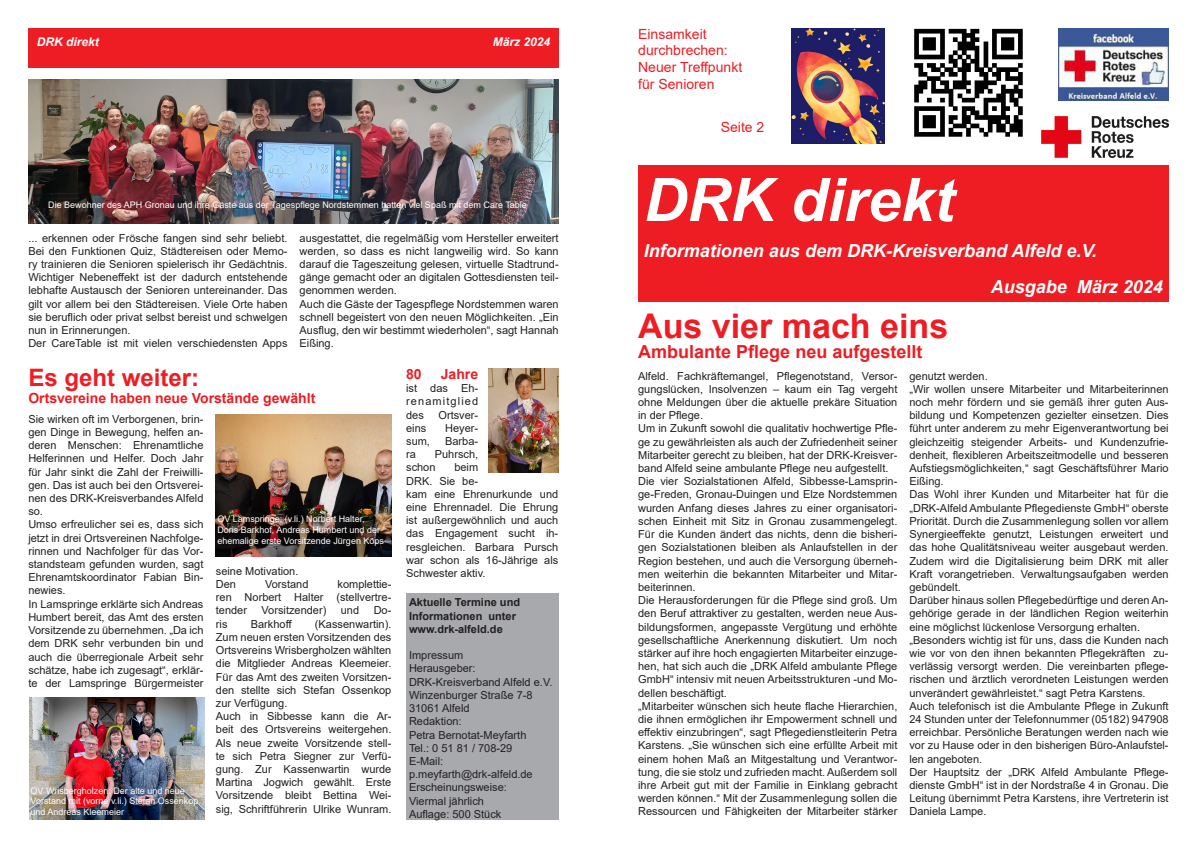
<style>
.page{position:relative;width:1197px;height:848px;background:#fff}
.page>*{position:absolute;margin:0;border:0;box-sizing:border-box;transform-origin:0 0}
.t1{font:italic 700 60px "Arial";color:#fff}
.t2{font:700 34px "Arial";color:#ee1d23}
.t3{font:700 24px "Arial";color:#ee1d23}
.t4{font:italic 700 18px/36px "Arial";color:#fff}
.t5{font:700 18px "Arial";color:#ee1d23}
.t6{font:14px/16.8px "Arial";color:#ee1d23}
.t7{font:700 14px "Arial";color:#ee1d23}
.t8{font:italic 700 12px "Arial";color:#fff}
.t9{font:11px/13.2px "Arial";color:#231f20;text-align:justify}
.t10{font:700 11px "Arial";color:#231f20}
.t11{font:9px/10.8px "Arial";color:#fff}
</style>
<div class="page">
<img style="left:29px;top:697px;width:176px;height:122px">
<img style="left:914px;top:28px;width:109px;height:109px">
<img style="left:791px;top:28px;width:93px;height:116px">
<img style="left:28px;top:79px;width:530px;height:144px">
<img style="left:1058px;top:28px;width:110px;height:73px">
<img style="left:215px;top:415px;width:176px;height:141px">
<img style="left:489px;top:369px;width:69px;height:103px">
<div style="left:28px;top:28px;width:530px;height:40px;background:#ee1d23"></div>
<div style="left:638px;top:166px;width:530px;height:136px;background:#ee1d23"></div>
<img style="left:1041px;top:117px;width:127px;height:40px">
<div style="left:406px;top:592px;width:152px;height:227px;background:#a8a9ad"></div>
<p class="t8" style="left:37px;top:33px;width:64px">DRK direkt</p>
<p class="t8" style="left:493px;top:33px;width:59px">März 2024</p>
<p class="t11" style="left:48px;top:199px;width:480px">Die Bewohner des APH Gronau und ihre Gäste aus der Tagespflege Nordstemmen hatten viel Spaß mit dem Care Table</p>
<p class="t9" style="left:28px;top:231px;width:261px">... erkennen oder Frösche fangen sind sehr beliebt.<br>Bei den Funktionen Quiz, Städtereisen oder Memo&shy;ry trainieren die Senioren spielerisch ihr Gedächtnis.<br>Wichtiger Nebeneffekt ist der dadurch entstehende lebhafte Austausch der Senioren untereinander. Das gilt vor allem bei den Städtereisen. Viele Orte haben sie beruflich oder privat selbst bereist und schwelgen nun in Erinnerungen.</p>
<p class="t9" style="left:28px;top:337px;width:261px">Der CareTable ist mit vielen verschiedensten Apps</p>
<p class="t9" style="left:299px;top:231px;width:260px">ausgestattet, die regelmäßig vom Hersteller erweitert werden, so dass es nicht langweilig wird. So kann darauf die Tageszeitung gelesen, virtuelle Stadtrund&shy;gänge gemacht oder an digitalen Gottesdiensten teil&shy;genommen werden.</p>
<p class="t9" style="left:299px;top:297px;width:260px">Auch die Gäste der Tagespflege Nordstemmen waren schnell begeistert von den neuen Möglichkeiten. „Ein Ausflug, den wir bestimmt wiederholen“, sagt Hannah Eißing.</p>
<p class="t3" style="left:28px;top:361px;width:172px">Es geht weiter:</p>
<p class="t7" style="left:28px;top:388px;width:288px">Ortsvereine haben neue Vorstände gewählt</p>
<p class="t9" style="left:28px;top:412px;width:176px">Sie wirken oft im Verborgenen, brin&shy;gen Dinge in Bewegung, helfen an&shy;deren Menschen: Ehrenamtliche Helferinnen und Helfer. Doch Jahr für Jahr sinkt die Zahl der Freiwilli&shy;gen. Das ist auch bei den Ortsverei&shy;nen des DRK-Kreisverbandes Alfeld so.</p>
<p class="t9" style="left:28px;top:518px;width:176px">Umso erfreulicher sei es, dass sich jetzt in drei Ortsvereinen Nachfolge&shy;rinnen und Nachfolger für das Vor&shy;standsteam gefunden wurden, sagt Ehrenamtskoordinator Fabian Bin&shy;newies.</p>
<p class="t9" style="left:28px;top:597px;width:176px">In Lamspringe erklärte sich Andreas Humbert bereit, das Amt des ersten Vorsitzende zu übernehmen. „Da ich dem DRK sehr verbunden bin und auch die überregionale Arbeit sehr schätze, habe ich zugesagt“, erklär&shy;te der Lamspringe Bürgermeister</p>
<p class="t11" style="left:217px;top:513px;width:168px">OV Lamspringe: (v.li.) Norbert Halter,<br>Doris Barkhof, Andreas Humbert und der ehemalige erste Vorsitzende Jürgen Köps</p>
<p class="t9" style="left:216px;top:564px;width:84px">seine Motivation.</p>
<p class="t9" style="left:216px;top:577px;width:22px">Den</p>
<p class="t9" style="left:265px;top:577px;width:45px">Vorstand</p>
<p class="t9" style="left:216px;top:577px;width:177px;text-indent:122px">komplettie&shy;ren Norbert Halter (stellvertre&shy;tender</p>
<p class="t9" style="left:261px;top:604px;width:66px">Vorsitzender)</p>
<p class="t9" style="left:341px;top:604px;width:20px">und</p>
<p class="t9" style="left:373px;top:604px;width:19px">Do-</p>
<p class="t9" style="left:216px;top:617px;width:177px;text-indent:99px">(Kassenwartin).<br>Zum neuen ersten Vorsitzenden des Ortsvereins Wrisbergholzen wählten die Mitglieder Andreas Kleemeier.<br>Für das Amt des zweiten Vorsitzen&shy;den stellte sich Stefan Ossenkop zur Verfügung.</p>
<p class="t9" style="left:216px;top:709px;width:177px">Auch in Sibbesse kann die Ar&shy;beit des Ortsvereins weitergehen.<br>Als neue zweite Vorsitzende stell&shy;te sich Petra Siegner zur Verfü&shy;gung. Zur Kassenwartin wurde Martina Jogwich gewählt. Erste Vorsitzende bleibt Bettina Wei&shy;sig, Schriftführerin Ulrike Wunram.</p>
<p class="t9" style="left:216px;top:617px;width:13px">ris</p>
<p class="t9" style="left:251px;top:617px;width:43px">Barkhoff</p>
<p class="t11" style="left:30px;top:785px;width:169px">OV Wrisbergholzen: Der alte und neue<br>Vorstand mit (vorne v.li.) Stefan Ossenkop und Andreas Kleemeier</p>
<p class="t7" style="left:406px;top:364px;width:17px">80</p>
<p class="t7" style="left:441px;top:364px;width:39px">Jahre</p>
<p class="t9" style="left:406px;top:381px;width:74px">ist das Eh&shy;renamitglied des</p>
<p class="t9" style="left:438px;top:408px;width:41px">Ortsver-</p>
<p class="t9" style="left:406px;top:421px;width:22px">eins</p>
<p class="t9" style="left:445px;top:421px;width:35px">Heyer-</p>
<p class="t9" style="left:406px;top:434px;width:25px">sum,</p>
<p class="t9" style="left:445px;top:434px;width:35px">Barba-</p>
<p class="t9" style="left:406px;top:447px;width:11px">ra</p>
<p class="t9" style="left:406px;top:447px;width:73px;text-indent:29px">Puhrsch, schon</p>
<p class="t9" style="left:406px;top:461px;width:153px;text-align:left;text-indent:48px">beim<br>DRK. Sie be-<br>kam eine Ehrenurkunde und eine Ehrennadel. Die Ehrung ist außergewöhnlich und auch das Engagement sucht ih&shy;resgleichen. Barbara Pursch war schon als 16-Jährige als<br>Schwester aktiv.</p>
<p class="t10" style="left:409px;top:595px;width:113px">Aktuelle Termine und</p>
<p class="t10" style="left:409px;top:608px;width:108px">Informationen unter</p>
<p class="t10" style="left:409px;top:621px;width:95px">www.drk-alfeld.de</p>
<p class="t9" style="left:409px;top:648px;width:145px;text-align:left">Impressum<br>Herausgeber:<br>DRK-Kreisverband Alfeld e.V.<br>Winzenburger Straße 7-8<br>31061 Alfeld</p>
<p class="t9" style="left:409px;top:714px;width:125px;text-align:left">Redaktion:<br>Petra Bernotat-Meyfarth<br>Tel.: 0 51 81 / 708-29<br>E-Mail: p.meyfarth@drk-alfeld.de<br>Erscheinungsweise:<br>Viermal jährlich<br>Auflage: 500 Stück</p>
<p class="t6" style="left:638px;top:25px;width:105px">Einsamkeit durchbrechen:<br>Neuer Treffpunkt für Senioren</p>
<p class="t6" style="left:720px;top:119px;width:45px">Seite 2</p>
<p class="t1" style="left:643px;top:160px;width:312px">DRK direkt</p>
<p class="t4" style="left:990px;top:233px;width:174px;text-indent:-347px">Informationen aus dem DRK-Kreisverband Alfeld e.V.<br>Ausgabe März 2024</p>
<p class="t2" style="left:638px;top:302px;width:311px">Aus vier mach eins</p>
<p class="t5" style="left:638px;top:339px;width:286px">Ambulante Pflege neu aufgestellt</p>
<p class="t9" style="left:638px;top:369px;width:261px">Alfeld. Fachkräftemangel, Pflegenotstand, Versor&shy;gungslücken, Insolvenzen – kaum ein Tag vergeht ohne Meldungen über die aktuelle prekäre Situation in der Pflege.</p>
<p class="t9" style="left:638px;top:422px;width:261px">Um in Zukunft sowohl die qualitativ hochwertige Pfle&shy;ge zu gewährleisten als auch der Zufriedenheit seiner Mitarbeiter gerecht zu bleiben, hat der DRK-Kreisver&shy;band Alfeld seine ambulante Pflege neu aufgestellt.</p>
<p class="t9" style="left:638px;top:474px;width:261px">Die vier Sozialstationen Alfeld, Sibbesse-Lamsprin&shy;ge-Freden, Gronau-Duingen und Elze Nordstemmen wurden Anfang dieses Jahres zu einer organisatori&shy;schen Einheit mit Sitz in Gronau zusammengelegt.<br>Für die Kunden ändert das nichts, denn die bisheri&shy;gen Sozialstationen bleiben als Anlaufstellen in der Region bestehen, und auch die Versorgung überneh&shy;men weiterhin die bekannten Mitarbeiter und Mitar&shy;beiterinnen.</p>
<p class="t9" style="left:638px;top:593px;width:261px">Die Herausforderungen für die Pflege sind groß. Um den Beruf attraktiver zu gestalten, werden neue Aus&shy;bildungsformen, angepasste Vergütung und erhöhte gesellschaftliche Anerkennung diskutiert. Um noch stärker auf ihre hoch engagierten Mitarbeiter einzuge&shy;hen, hat sich auch die „DRK Alfeld ambulante Pflege GmbH“ intensiv mit neuen Arbeitsstrukturen -und Mo&shy;dellen beschäftigt.</p>
<p class="t9" style="left:638px;top:699px;width:261px">„Mitarbeiter wünschen sich heute flache Hierarchien, die ihnen ermöglichen ihr Empowerment schnell und effektiv einzubringen“, sagt Pflegedienstleiterin Petra Karstens. „Sie wünschen sich eine erfüllte Arbeit mit einem hohen Maß an Mitgestaltung und Verantwor&shy;tung, die sie stolz und zufrieden macht. Außerdem soll ihre Arbeit gut mit der Familie in Einklang gebracht werden können.“ Mit der Zusammenlegung sollen die Ressourcen und Fähigkeiten der Mitarbeiter stärker</p>
<p class="t9" style="left:909px;top:369px;width:80px">genutzt werden.</p>
<p class="t9" style="left:909px;top:382px;width:261px">„Wir wollen unsere Mitarbeiter und Mitarbeiterinnen noch mehr fördern und sie gemäß ihrer guten Aus&shy;bildung und Kompetenzen gezielter einsetzen. Dies führt unter anderem zu mehr Eigenverantwortung bei gleichzeitig steigender Arbeits- und Kundenzufrie&shy;denheit, flexibleren Arbeitszeitmodelle und besseren Aufstiegsmöglichkeiten,“ sagt Geschäftsführer Mario Eißing.</p>
<p class="t9" style="left:909px;top:488px;width:261px">Das Wohl ihrer Kunden und Mitarbeiter hat für die „DRK-Alfeld Ambulante Pflegedienste GmbH“ oberste Priorität. Durch die Zusammenlegung sollen vor allem Synergieeffekte genutzt, Leistungen erweitert und das hohe Qualitätsniveau weiter ausgebaut werden.<br>Zudem wird die Digitalisierung beim DRK mit aller Kraft vorangetrieben. Verwaltungsaufgaben werden gebündelt.</p>
<p class="t9" style="left:909px;top:593px;width:261px">Darüber hinaus sollen Pflegebedürftige und deren An&shy;gehörige gerade in der ländlichen Region weiterhin eine möglichst lückenlose Versorgung erhalten.</p>
<p class="t9" style="left:909px;top:633px;width:261px">„Besonders wichtig ist für uns, dass die Kunden nach wie vor von den ihnen bekannten Pflegekräften zu&shy;verlässig versorgt werden. Die vereinbarten pflege&shy;rischen und ärztlich verordneten Leistungen werden unverändert gewährleistet.“ sagt Petra Karstens.</p>
<p class="t9" style="left:909px;top:699px;width:261px">Auch telefonisch ist die Ambulante Pflege in Zukunft 24 Stunden unter der Telefonnummer (05182) 947908 erreichbar. Persönliche Beratungen werden nach wie vor zu Hause oder in den bisherigen Büro-Anlaufstel&shy;len angeboten.</p>
<p class="t9" style="left:909px;top:765px;width:261px">Der Hauptsitz der „DRK Alfeld Ambulante Pflege&shy;dienste GmbH“ ist in der Nordstraße 4 in Gronau. Die Leitung übernimmt Petra Karstens, ihre Vertreterin ist Daniela Lampe.</p>
</div>
